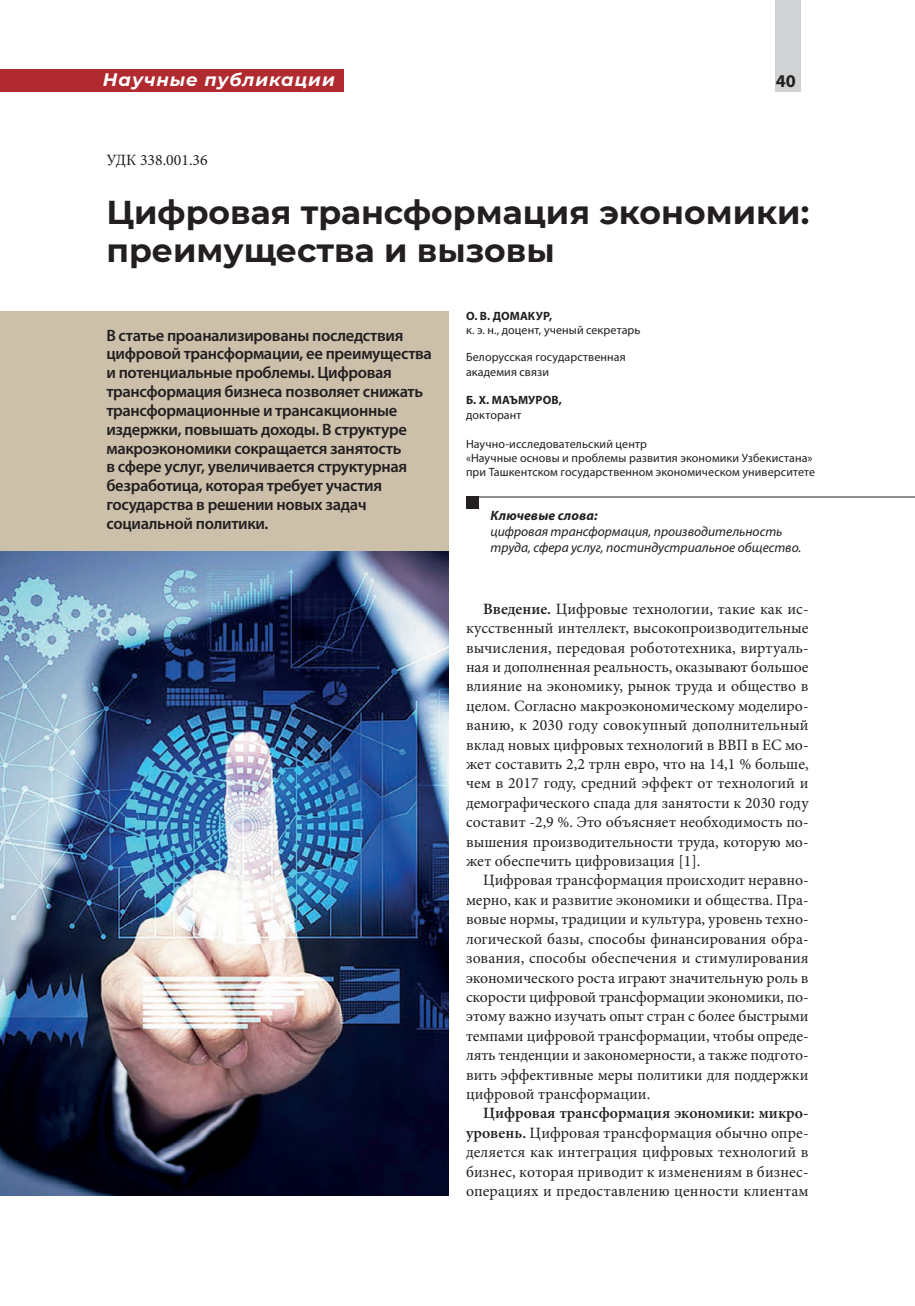
<style>
.page{position:relative;width:915px;height:1306px;background:#fff}
.page>*{position:absolute;margin:0;border:0;box-sizing:border-box;transform-origin:0 0}
._500_Text_OSNOV{font:700 33px/37.7px "Montserrat";color:#231f20}
.t1{font:italic 700 18px "Montserrat";letter-spacing:.05em;color:#fff}
.t2{font:700 18px "Myriad Pro";color:#231f20}
._400_Okno{font:600 16.5px/18.8px "Myriad Pro";letter-spacing:-.02em;color:#231f20}
._500_Text_OSNOV-2{font:15.75px/19.4px "Minion Pro";color:#231f20;text-align:justify}
._700_Spravka-Dopolne{font:italic 13.5px/16.2px "Myriad Pro";color:#231f20}
.avtor{font:12px/14.4px "Myriad Pro";letter-spacing:.01em;color:#231f20}
.avtor-2{font:700 12px "Myriad Pro";letter-spacing:.01em;color:#231f20}
.s1{font-weight:700}
.s2{font-weight:600}
</style>
<div class="page">
<div style="left:0;top:311px;width:449px;height:241px;background:#ccc0ab"></div>
<div style="left:466px;top:496px;width:12px;height:13px;background:#231f20"></div>
<hr style="left:466px;top:496px;width:448px;height:1px;background:#231f20">
<img style="left:1px;top:552px;width:447px;height:643px">
<div style="left:0;top:69px;width:344px;height:22px;background:#b02a2f"></div>
<div style="left:775px;top:0;width:25px;height:91px;background:#d1d2d4"></div>
<p class="t1" style="left:103px;top:67px;width:233px">Научные публикации</p>
<p class="t2" style="left:775px;top:69px;width:21px">40</p>
<p class="_500_Text_OSNOV-2" style="left:106px;top:150px;width:103px">УДК 338.001.36</p>
<p class="_500_Text_OSNOV" style="left:106px;top:192px;width:704px">Цифровая трансформация экономики: преимущества и вызовы</p>
<p class="_400_Okno" style="left:106px;top:325px;width:327px">В статье проанализированы последствия цифровой трансформации, ее преимущества и потенциальные проблемы. Цифровая трансформация бизнеса позволяет снижать трансформационные и трансакционные издержки, повышать доходы. В структуре макроэкономики сокращается занятость<br>в сфере услуг, увеличивается структурная безработица, которая требует участия государства в решении новых задач социальной политики.</p>
<p class="avtor-2" style="left:466px;top:308px;width:88px">О. В. ДОМАКУР,</p>
<p class="avtor" style="left:466px;top:322px;width:176px">к. э. н., доцент, ученый секретарь</p>
<p class="avtor" style="left:466px;top:350px;width:161px">Белорусская государственная академия связи</p>
<p class="avtor-2" style="left:466px;top:392px;width:97px">Б. Х. МАЪМУРОВ,</p>
<p class="avtor" style="left:466px;top:407px;width:57px">докторант</p>
<p class="avtor" style="left:466px;top:436px;width:182px">Научно-исследовательский центр</p>
<p class="avtor" style="left:466px;top:450px;width:348px">«Научные основы и проблемы развития экономики Узбекистана»</p>
<p class="avtor" style="left:466px;top:465px;width:350px">при Ташкентском государственном экономическом университете</p>
<p class="_700_Spravka-Dopolne" style="left:490px;top:506px;width:312px"><span class="s1">Ключевые слова:<br></span>цифровая трансформация, производительность труда, сфера услуг, постиндустриальное общество.</p>
<p class="_500_Text_OSNOV-2" style="left:466px;top:599px;width:344px;text-indent:17px"><span class="s2">Введение.</span> Цифровые технологии, такие как ис&shy;кусственный интеллект, высокопроизводительные вычисления, передовая робототехника, виртуаль&shy;ная и дополненная реальность, оказывают большое влияние на экономику, рынок труда и общество в целом. Согласно макроэкономическому моделиро&shy;ванию, к 2030 году совокупный дополнительный вклад новых цифровых технологий в ВВП в ЕС мо&shy;жет составить 2,2 трлн евро, что на 14,1 % больше, чем в 2017 году, средний эффект от технологий и демографического спада для занятости к 2030 году составит -2,9 %. Это объясняет необходимость по&shy;вышения производительности труда, которую мо&shy;жет обеспечить цифровизация [1].</p>
<p class="_500_Text_OSNOV-2" style="left:466px;top:870px;width:344px;text-indent:17px">Цифровая трансформация происходит неравно&shy;мерно, как и развитие экономики и общества. Пра&shy;вовые нормы, традиции и культура, уровень техно&shy;логической базы, способы финансирования обра&shy;зования, способы обеспечения и стимулирования экономического роста играют значительную роль в скорости цифровой трансформации экономики, по&shy;этому важно изучать опыт стран с более быстрыми темпами цифровой трансформации, чтобы опреде&shy;лять тенденции и закономерности, а также подгото&shy;вить эффективные меры политики для поддержки цифровой трансформации.</p>
<p class="_500_Text_OSNOV-2" style="left:466px;top:1103px;width:344px;text-indent:17px"><span class="s2">Цифровая трансформация экономики: микро&shy;уровень.</span> Цифровая трансформация обычно опре&shy;деляется как интеграция цифровых технологий в бизнес, которая приводит к изменениям в бизнес&shy;операциях и предоставлению ценности клиентам</p>
</div>
